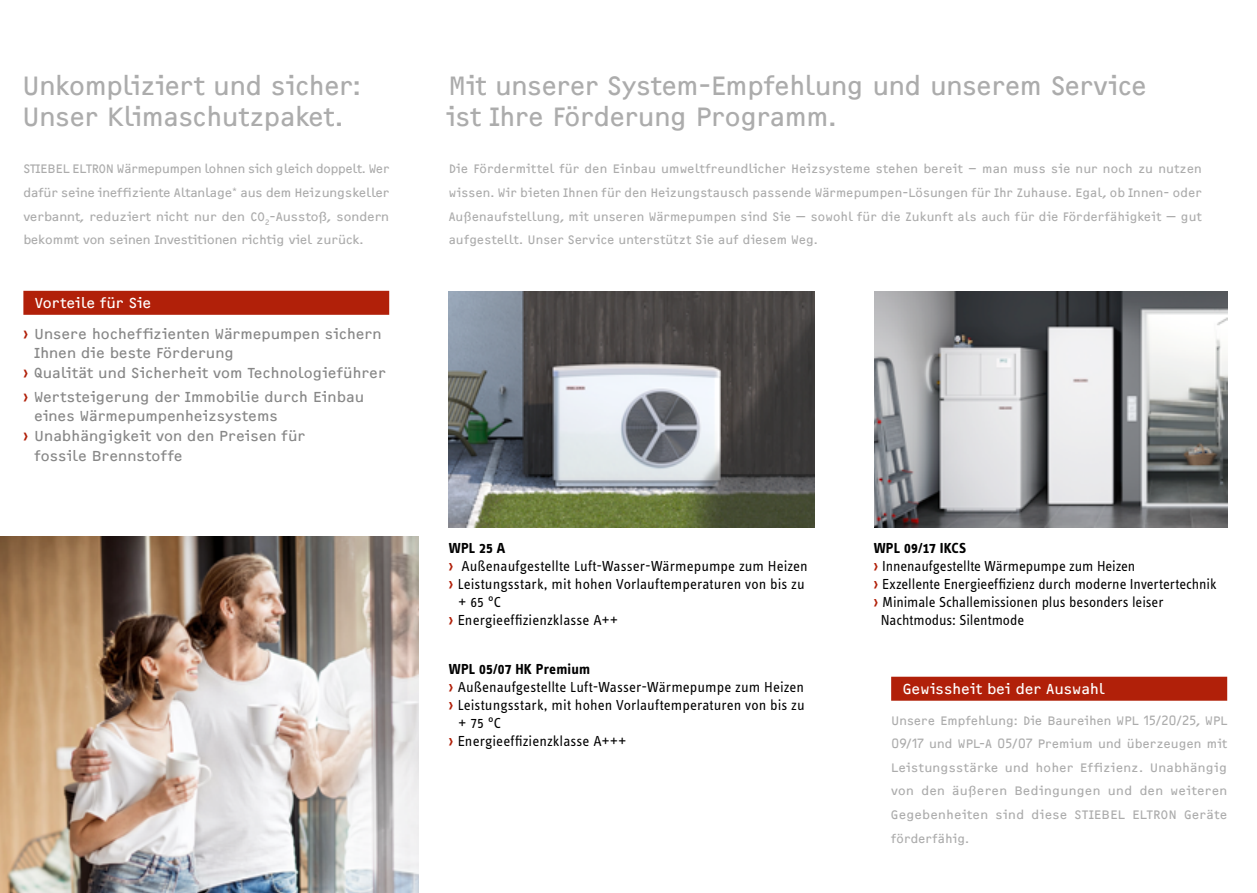
<style>
.page{position:relative;width:1257px;height:893px;background:#fff}
.page>*{position:absolute;margin:0;border:0;box-sizing:border-box;transform-origin:0 0}
._01_F_Headline_Grey{font:27.45px/31.5px "F2 FOCR Bczyk Com";letter-spacing:-.01em;color:#acacac}
.t1{font:15px/18px "STE Info Text";color:#000}
.t2{font:15px/19.5px "F2 FOCR Bczyk Com";letter-spacing:.01em;color:#878787}
._07_F_Bullet-Points{font:15px "F2 FOCR Bczyk Com";letter-spacing:.005em;color:#fff}
._08_B_Bullet-Points{font:700 15px "STE Info Text";letter-spacing:.01em;color:#000}
._03_B_Starting_Line{font:12.75px/23.7px "F2 FOCR Bczyk Com";letter-spacing:.015em;color:#acacac;text-align:justify}
.s1{font-size:17.25px;color:#b12009}
.s2{font-family:"F2 FOCR Bczyk Com";font-size:16.5px;color:#b12009}
</style>
<div class="page">
<img style="left:0;top:537px;width:419px;height:356px">
<img style="left:874px;top:291px;width:353px;height:237px">
<img style="left:449px;top:291px;width:365px;height:237px">
<div style="left:23px;top:291px;width:366px;height:24px;background:#b12009"></div>
<div style="left:891px;top:677px;width:336px;height:24px;background:#b12009"></div>
<p class="_01_F_Headline_Grey" style="left:22px;top:70px;width:340px">Unkompliziert und sicher:<br>Unser Klimaschutzpaket.</p>
<p class="_03_B_Starting_Line" style="left:23px;top:157px;width:367px">STIEBEL ELTRON Wärmepumpen lohnen sich gleich doppelt. Wer dafür seine ineffiziente Altanlage<sup>*</sup> aus dem Heizungskeller verbannt, reduziert nicht nur den CO<sub>2</sub>-Ausstoß, sondern bekommt von seinen Investitionen richtig viel zurück.</p>
<p class="_07_F_Bullet-Points" style="left:35px;top:295px;width:117px">Vorteile für Sie</p>
<p class="t2" style="left:34px;top:324px;width:348px;text-indent:-11px"><span class="s1">›</span> Unsere hocheffizienten Wärmepumpen sichern<br>Ihnen die beste Förderung</p>
<p class="t2" style="left:23px;top:363px;width:364px"><span class="s1">›</span> Qualität und Sicherheit vom Technologieführer</p>
<p class="t2" style="left:34px;top:387px;width:331px;text-indent:-11px"><span class="s1">›</span> Wertsteigerung der Immobilie durch Einbau eines Wärmepumpenheizsystems</p>
<p class="t2" style="left:34px;top:426px;width:272px;text-indent:-11px"><span class="s1">›</span> Unabhängigkeit von den Preisen für fossile Brennstoffe</p>
<p class="_01_F_Headline_Grey" style="left:446px;top:70px;width:702px">Mit unserer System-Empfehlung und unserem Service ist Ihre Förderung Programm.</p>
<p class="_03_B_Starting_Line" style="left:449px;top:157px;width:754px">Die Fördermittel für den Einbau umweltfreundlicher Heizsysteme stehen bereit – man muss sie nur noch zu nutzen wissen. Wir bieten Ihnen für den Heizungstausch passende Wärmepumpen-Lösungen für Ihr Zuhause. Egal, ob Innen- oder Außenaufstellung, mit unseren Wärmepumpen sind Sie — sowohl für die Zukunft als auch für die Förderfähigkeit — gut aufgestellt. Unser Service unterstützt Sie auf diesem Weg.</p>
<p class="_08_B_Bullet-Points" style="left:449px;top:540px;width:58px">WPL 25 A</p>
<p class="t1" style="left:449px;top:557px;width:360px"><span class="s2">›</span> Außenaufgestellte Luft-Wasser-Wärmepumpe zum Heizen</p>
<p class="t1" style="left:458px;top:575px;width:348px;text-indent:-9px"><span class="s2">›</span> Leistungsstark, mit hohen Vorlauftemperaturen von bis zu + 65 °C</p>
<p class="t1" style="left:449px;top:611px;width:171px"><span class="s2">›</span> Energieeffizienzklasse A++</p>
<p class="_08_B_Bullet-Points" style="left:449px;top:660px;width:143px">WPL 05/07 HK Premium</p>
<p class="t1" style="left:449px;top:677px;width:357px"><span class="s2">›</span> Außenaufgestellte Luft-Wasser-Wärmepumpe zum Heizen</p>
<p class="t1" style="left:458px;top:695px;width:348px;text-indent:-9px"><span class="s2">›</span> Leistungsstark, mit hohen Vorlauftemperaturen von bis zu + 75 °C</p>
<p class="t1" style="left:449px;top:731px;width:179px"><span class="s2">›</span> Energieeffizienzklasse A+++</p>
<p class="_08_B_Bullet-Points" style="left:873px;top:539px;width:94px">WPL 09/17 IKCS</p>
<p class="t1" style="left:873px;top:557px;width:263px"><span class="s2">›</span> Innenaufgestellte Wärmepumpe zum Heizen</p>
<p class="t1" style="left:873px;top:575px;width:344px"><span class="s2">›</span> Exzellente Energieeffizienz durch moderne Invertertechnik</p>
<p class="t1" style="left:880px;top:593px;width:284px;text-indent:-7px"><span class="s2">›</span> Minimale Schallemissionen plus besonders leiser<br>Nachtmodus: Silentmode</p>
<p class="_07_F_Bullet-Points" style="left:903px;top:681px;width:203px">Gewissheit bei der Auswahl</p>
<p class="_03_B_Starting_Line" style="left:891px;top:709px;width:337px">Unsere Empfehlung: Die Baureihen WPL 15/20/25, WPL 09/17 und WPL-A 05/07 Premium und überzeugen mit Leistungsstärke und hoher Effizienz. Unabhängig von den äußeren Bedingungen und den weiteren Gegebenheiten sind diese STIEBEL ELTRON Geräte förderfähig.</p>
</div>
